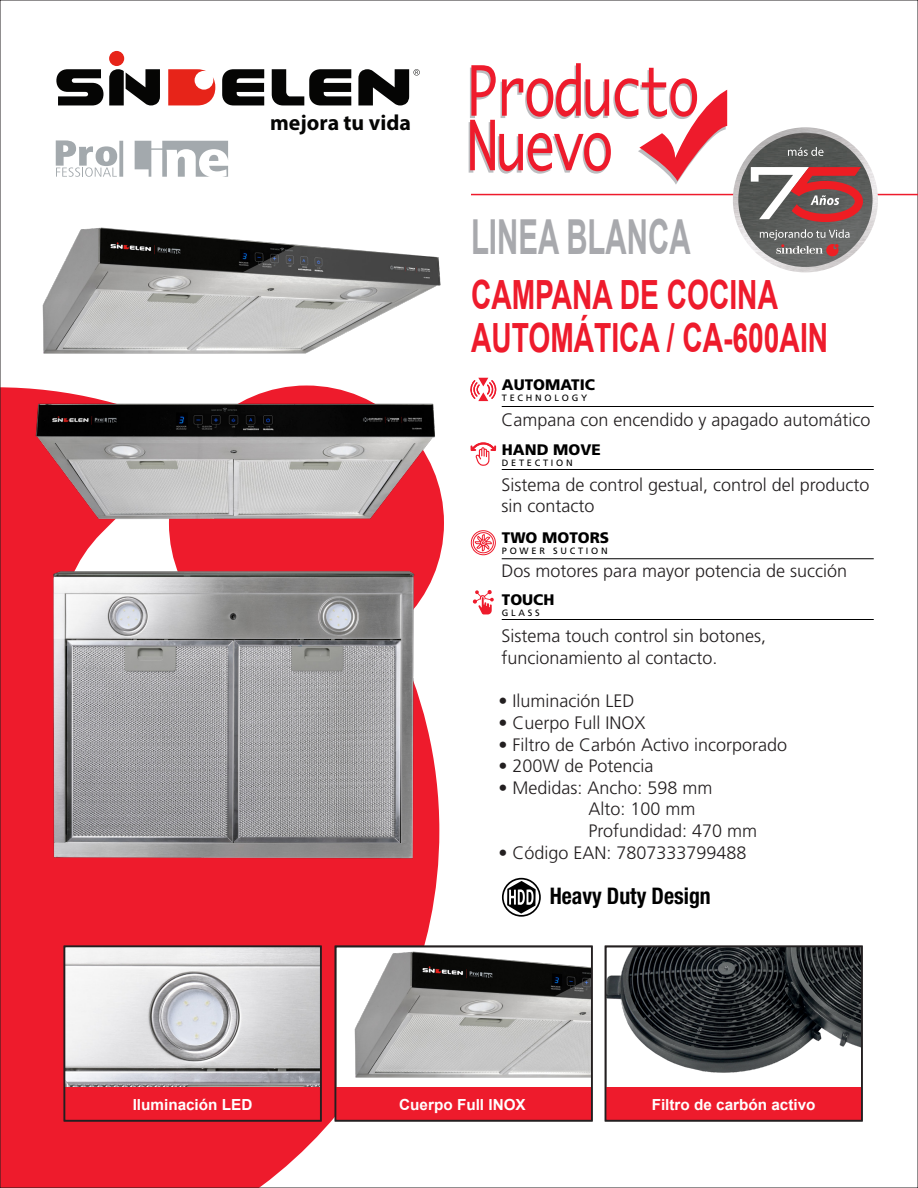
<style>
.page{position:relative;width:918px;height:1188px;background:#fff}
.page>*{position:absolute;margin:0;border:0;box-sizing:border-box;transform-origin:0 0}
.t1{font:66.6px/54.6px "Monaco";letter-spacing:-.045em;color:#ee1b2c;scale:.78 1}
.t2{font:700 48.3px "Arial";color:#a8a9ad;scale:.61 1}
.t3{font:700 40.35px/43px "Arial";color:#ee1b2c;scale:.7 1}
.t4{font:700 condensed 22.95px "Helvetica Neue LT Std";color:#000;scale:.95 1}
.t5{font:700 21.9px "Myriad Pro";color:#050504}
.t6{font:300 18px/21.6px "Frutiger LT Std";color:#231f20}
.t7{font:700 15.3px "Arial";color:#fff}
.t8{font:900 15.3px "Frutiger LT Std";color:#000}
.t9{font:9.15px "Frutiger LT Std";letter-spacing:.3em;color:#000}
</style>
<div class="page">
<svg style="left:2px;top:387px;width:437px;height:799px;background:#ee3948"></svg>
<hr style="left:471px;top:194px;width:447px;height:1px;background:#ee1b2c">
<svg style="left:56px;top:140px;width:172px;height:37px"></svg>
<svg style="left:471px;top:442px;width:25px;height:24px"></svg>
<svg style="left:473px;top:590px;width:21px;height:24px"></svg>
<svg style="left:470px;top:378px;width:26px;height:23px"></svg>
<svg style="left:470px;top:530px;width:26px;height:25px"></svg>
<img style="left:67px;top:949px;width:252px;height:138px">
<div style="left:64px;top:1087px;width:257px;height:34px;background:#ee1b2c"></div>
<div style="left:64px;top:946px;width:258px;height:175px;border:2px solid #231f20"></div>
<svg style="left:469px;top:66px;width:258px;height:119px"></svg>
<img style="left:608px;top:949px;width:252px;height:169px">
<div style="left:605px;top:946px;width:258px;height:175px;border:2px solid #231f20"></div>
<img style="left:338px;top:949px;width:252px;height:169px">
<div style="left:335px;top:946px;width:258px;height:175px;border:2px solid #231f20"></div>
<svg style="left:56px;top:69px;width:47px;height:36px"></svg>
<div style="left:109px;top:51px;width:15px;height:15px;background:#e72419;border-radius:50%"></div>
<svg style="left:168px;top:69px;width:47px;height:36px"></svg>
<svg style="left:222px;top:69px;width:42px;height:36px;background:#373736"></svg>
<svg style="left:272px;top:69px;width:79px;height:36px"></svg>
<svg style="left:109px;top:69px;width:51px;height:36px"></svg>
<svg style="left:358px;top:69px;width:62px;height:36px"></svg>
<img style="left:733px;top:127px;width:145px;height:145px;border-radius:73px">
<img style="left:738px;top:133px;width:135px;height:134px;border-radius:67px">
<svg style="left:788px;top:147px;width:36px;height:9px"></svg>
<svg style="left:760px;top:229px;width:90px;height:27px;background:#827978"></svg>
<svg style="left:751px;top:167px;width:112px;height:55px;background:#9e6364"></svg>
<svg style="left:502px;top:878px;width:39px;height:39px"></svg>
<hr style="left:502px;top:406px;width:372px;height:1px;background:#000">
<hr style="left:502px;top:469px;width:372px;height:1px;background:#000">
<hr style="left:502px;top:558px;width:372px;height:1px;background:#000">
<hr style="left:502px;top:619px;width:372px;height:1px;background:#000">
<img style="left:9px;top:401px;width:435px;height:136px">
<img style="left:9px;top:227px;width:432px;height:174px">
<img style="left:19px;top:545px;width:424px;height:344px">
<p class="t5" style="left:270px;top:108px;width:142px">mejora tu vida</p>
<h1 class="t1" style="left:467px;top:62px;width:299px">Producto<br>Nuevo</h1>
<h2 class="t2" style="left:471px;top:205px;width:362px">LINEA BLANCA</h2>
<h3 class="t3" style="left:471px;top:275px;width:512px">CAMPANA DE COCINA<br>AUTOMÁTICA / CA-600AIN</h3>
<p class="t8" style="left:502px;top:375px;width:95px">AUTOMATIC</p>
<p class="t9" style="left:502px;top:392px;width:87px">TECHNOLOGY</p>
<p class="t6" style="left:502px;top:409px;width:371px">Campana con encendido y apagado automático</p>
<p class="t8" style="left:502px;top:441px;width:100px">HAND MOVE</p>
<p class="t9" style="left:502px;top:458px;width:72px">DETECTION</p>
<p class="t6" style="left:502px;top:474px;width:370px">Sistema de control gestual, control del producto sin contacto</p>
<p class="t8" style="left:502px;top:528px;width:109px">TWO MOTORS</p>
<p class="t9" style="left:502px;top:545px;width:107px">POWER SUCTION</p>
<p class="t6" style="left:502px;top:560px;width:347px">Dos motores para mayor potencia de succión</p>
<p class="t8" style="left:502px;top:590px;width:54px">TOUCH</p>
<p class="t9" style="left:502px;top:607px;width:39px">GLASS</p>
<p class="t6" style="left:502px;top:625px;width:266px">Sistema touch control sin botones, funcionamiento al contacto.</p>
<p class="t6" style="left:498px;top:691px;width:138px">• Iluminación LED</p>
<p class="t6" style="left:498px;top:712px;width:149px">• Cuerpo Full INOX</p>
<p class="t6" style="left:498px;top:734px;width:290px">• Filtro de Carbón Activo incorporado</p>
<p class="t6" style="left:498px;top:755px;width:157px">• 200W de Potencia</p>
<p class="t6" style="left:588px;top:777px;width:170px;text-indent:-90px">• Medidas: Ancho: 598 mm<br>Alto: 100 mm<br>Profundidad: 470 mm</p>
<p class="t6" style="left:498px;top:842px;width:250px">• Código EAN: 7807333799488</p>
<p class="t4" style="left:550px;top:882px;width:171px">Heavy Duty Design</p>
<p class="t7" style="left:133px;top:1095px;width:121px">Iluminación LED</p>
<p class="t7" style="left:652px;top:1095px;width:165px">Filtro de carbón activo</p>
<p class="t7" style="left:399px;top:1095px;width:128px">Cuerpo Full INOX</p>
</div>
